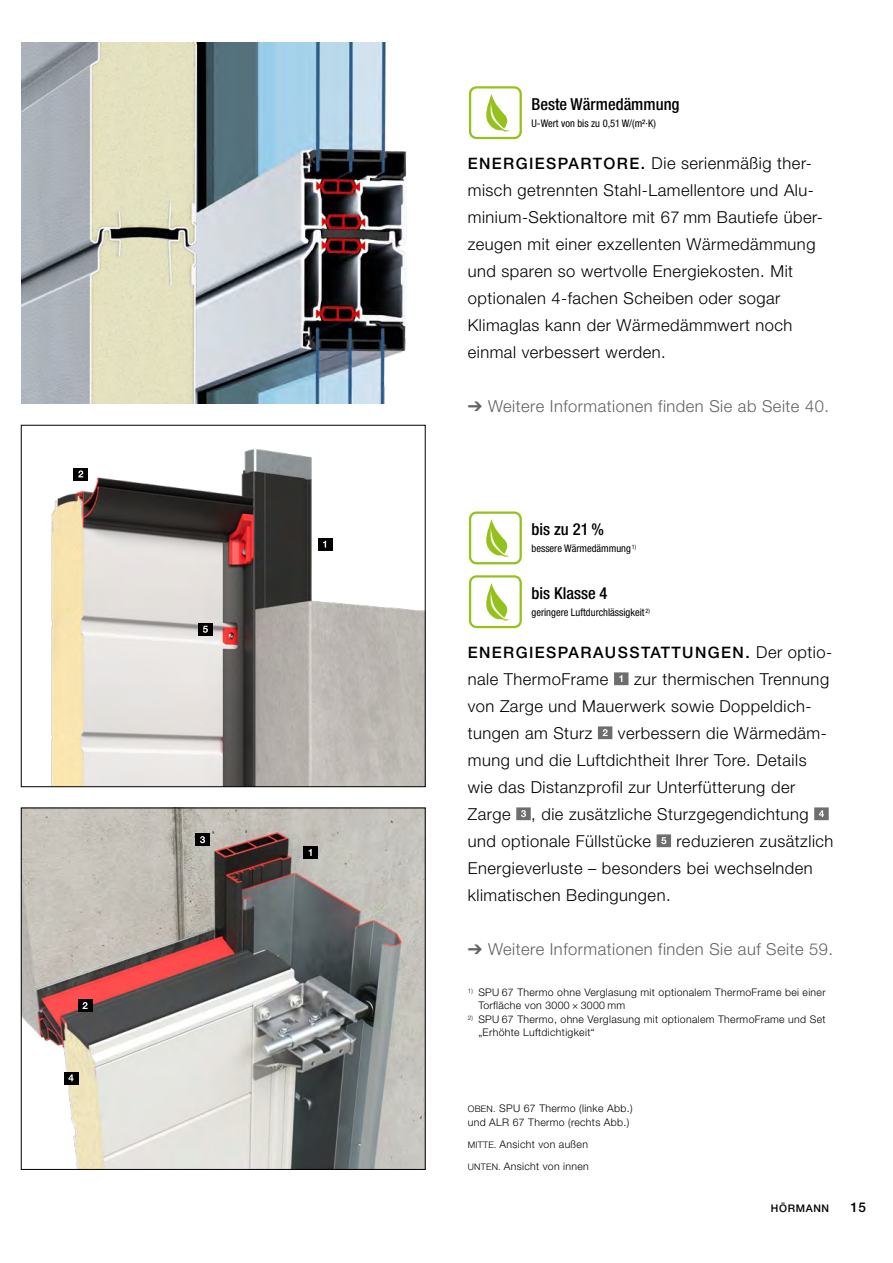
<style>
.page{position:relative;width:893px;height:1263px;background:#fff}
.page>*{position:absolute;margin:0;border:0;box-sizing:border-box;transform-origin:0 0}
.t1{font:300 16.5px/27px "Hoermann Helvetica Neue";letter-spacing:.03em;color:#000}
.t2{font:300 16.5px "Hoermann Helvetica Neue";letter-spacing:.03em;color:#626261}
.t3{font:500 condensed 16.5px "Hoermann Helvetica Neue";color:#000}
.t4{font:500 15.75px "Hoermann Helvetica Neue";letter-spacing:.09em;color:#000}
.t5{font:500 13.5px "Hoermann Helvetica Neue";color:#000}
.t6{font:300 10.5px/13.5px "Hoermann Helvetica Neue";letter-spacing:.03em;color:#000}
.t7{font:condensed 10.5px "Hoermann Helvetica Neue";color:#000}
.t8{font:500 10.5px "Hoermann Helvetica Neue";letter-spacing:.06em;color:#000}
.s1{font-weight:500;font-size:15.75px}
.s2{font-weight:300;font-size:16.5px}
.s3{font-size:9px}
</style>
<div class="page">
<img style="left:213px;top:43px;width:194px;height:361px">
<img style="left:21px;top:43px;width:192px;height:361px">
<div style="left:469px;top:86px;width:53px;height:53px;border:2px solid #94c11a;border-radius:6px"></div>
<svg style="left:486px;top:94px;width:24px;height:38px"></svg>
<svg style="left:614px;top:672px;width:14px;height:13px"></svg>
<svg style="left:598px;top:726px;width:14px;height:13px"></svg>
<svg style="left:516px;top:807px;width:15px;height:13px"></svg>
<svg style="left:814px;top:807px;width:15px;height:13px"></svg>
<svg style="left:657px;top:834px;width:14px;height:13px"></svg>
<div style="left:469px;top:511px;width:53px;height:53px;border:2px solid #94c11a;border-radius:6px"></div>
<svg style="left:486px;top:519px;width:24px;height:38px"></svg>
<div style="left:469px;top:575px;width:53px;height:53px;border:2px solid #94c11a;border-radius:6px"></div>
<svg style="left:486px;top:583px;width:24px;height:38px"></svg>
<img style="left:23px;top:810px;width:400px;height:357px">
<img style="left:51px;top:449px;width:372px;height:336px">
<div style="left:74px;top:468px;width:14px;height:12px;background:#000"></div>
<svg style="left:78px;top:470px;width:5px;height:7px"></svg>
<div style="left:78px;top:999px;width:14px;height:13px;background:#000"></div>
<svg style="left:83px;top:1002px;width:5px;height:7px"></svg>
<div style="left:195px;top:833px;width:15px;height:13px;background:#000"></div>
<svg style="left:200px;top:836px;width:5px;height:7px"></svg>
<div style="left:318px;top:538px;width:14px;height:13px;background:#000"></div>
<svg style="left:323px;top:541px;width:3px;height:7px"></svg>
<div style="left:303px;top:846px;width:15px;height:13px;background:#000"></div>
<svg style="left:309px;top:849px;width:3px;height:7px"></svg>
<div style="left:64px;top:1071px;width:14px;height:13px;background:#000"></div>
<svg style="left:68px;top:1074px;width:6px;height:7px"></svg>
<div style="left:198px;top:623px;width:15px;height:13px;background:#000"></div>
<svg style="left:203px;top:626px;width:5px;height:7px"></svg>
<p class="t3" style="left:531px;top:93px;width:149px">Beste Wärmedämmung</p>
<p class="t7" style="left:531px;top:116px;width:126px">U-Wert von bis zu 0,51W/(m²·K)</p>
<p class="t1" style="left:468px;top:149px;width:357px"><span class="s1">ENERGIESPARTORE.</span> Die serienmäßig ther&shy;misch getrennten Stahl-Lamellentore und Alu&shy;minium-Sektionaltore mit 67 mm Bautiefe über&shy;zeugen mit einer exzellenten Wärmedämmung und sparen so wertvolle Energiekosten. Mit optionalen 4-fachen Scheiben oder sogar Klimaglas kann der Wärmedämmwert noch einmal verbessert werden.</p>
<p class="t2" style="left:468px;top:395px;width:363px">➔ Weitere Informationen finden Sie ab Seite 40.</p>
<p class="t3" style="left:531px;top:518px;width:74px">bis zu 21 %</p>
<p class="t7" style="left:531px;top:542px;width:106px">bessere Wärmedämmung <sup>1)</sup></p>
<p class="t3" style="left:531px;top:582px;width:78px">bis Klasse 4</p>
<p class="t7" style="left:531px;top:605px;width:120px">geringere Luftdurchlässigkeit <sup>2)</sup></p>
<p class="t4" style="left:468px;top:641px;width:366px">ENERGIESPARAUSSTATTUNGEN. <span class="s2">Der optio-</span></p>
<p class="t1" style="left:468px;top:665px;width:142px">nale ThermoFrame</p>
<p class="t1" style="left:468px;top:665px;width:363px;text-indent:166px">zur thermischen Trennung von Zarge und Mauerwerk sowie Doppeldich&shy;tungen am Sturz</p>
<p class="t1" style="left:468px;top:719px;width:360px;text-indent:150px">verbessern die Wärmedäm&shy;mung und die Luftdichtheit Ihrer Tore. Details wie das Distanzprofil zur Unterfütterung der Zarge , die zusätzliche Sturzgegendichtung und optionale Füllstücke</p>
<p class="t1" style="left:468px;top:827px;width:367px;text-indent:209px">reduzieren zusätzlich<br>Energieverluste – besonders bei wechselnden klimatischen Bedingungen.</p>
<p class="t2" style="left:468px;top:938px;width:367px">➔ Weitere Informationen finden Sie auf Seite 59.</p>
<p class="t6" style="left:478px;top:984px;width:349px;text-indent:-11px"><sup>1)</sup> SPU 67 Thermo ohne Verglasung mit optionalem ThermoFrame bei einer<br>Torfläche von 3000 × 3000 mm</p>
<p class="t6" style="left:478px;top:1011px;width:349px;text-indent:-11px"><sup>2)</sup> SPU 67 Thermo, ohne Verglasung mit optionalem ThermoFrame und Set „Erhöhte Luftdichtigkeit“</p>
<p class="t6" style="left:468px;top:1101px;width:166px"><span class="s3">OBEN.</span> SPU 67 Thermo (linke Abb.) und ALR 67 Thermo (rechts Abb.)</p>
<p class="t6" style="left:468px;top:1132px;width:123px;line-height:22px"><span class="s3">MITTE.</span> Ansicht von außen<br><span class="s3">UNTEN.</span> Ansicht von innen</p>
<p class="t8" style="left:771px;top:1201px;width:60px">HÖRMANN</p>
<p class="t5" style="left:850px;top:1198px;width:17px">15</p>
</div>
